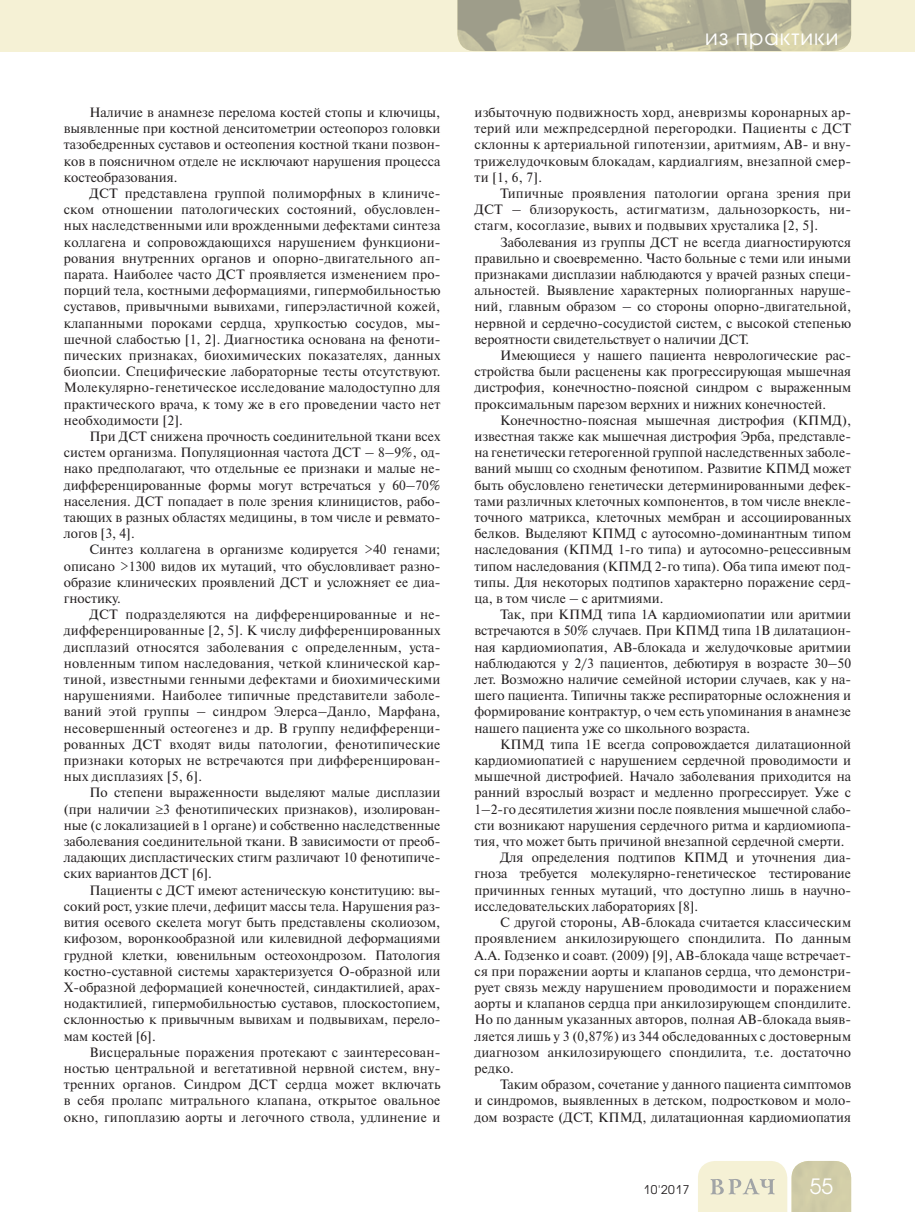
<style>
.page{position:relative;width:915px;height:1212px;background:#fff}
.page>*{position:absolute;margin:0;border:0;box-sizing:border-box;transform-origin:0 0}
.t1{font:21px "Avant Garde Gothic C";letter-spacing:.05em;color:#fff}
.t2{font:13.5px/16.2px "Newton C";color:#231f20;text-align:justify}
.t3{font:12px "Avant Garde Gothic C";letter-spacing:.05em;color:#231f20}
</style>
<div class="page">
<div style="left:0;top:0;width:914px;height:51px;background:#f5f1d5"></div>
<svg style="left:698px;top:1161px;width:152px;height:51px;background:#e3e0c4"></svg>
<img style="left:457px;top:0;width:393px;height:51px">
<p class="t2" style="left:64px;top:106px;width:378px;text-indent:26px">Наличие в анамнезе перелома костей стопы и ключицы, выявленные при костной денситометрии остеопороз головки тазобедренных суставов и остеопения костной ткани позвон&shy;ков в поясничном отделе не исключают нарушения процесса костеобразования.</p>
<p class="t2" style="left:64px;top:187px;width:378px;text-indent:26px">ДСТ представлена группой полиморфных в клиниче&shy;ском отношении патологических состояний, обусловлен&shy;ных наследственными или врожденными дефектами синтеза коллагена и сопровождающихся нарушением функциони&shy;рования внутренних органов и опорно-двигательного ап&shy;парата. Наиболее часто ДСТ проявляется изменением про&shy;порций тела, костными деформациями, гипермобильностью суставов, привычными вывихами, гиперэластичной кожей, клапанными пороками сердца, хрупкостью сосудов, мы&shy;шечной слабостью [1, 2]. Диагностика основана на феноти&shy;пических признаках, биохимических показателях, данных биопсии. Специфические лабораторные тесты отсутствуют.<br>Молекулярно-генетическое исследование малодоступно для практического врача, к тому же в его проведении часто нет необходимости [2].</p>
<p class="t2" style="left:64px;top:430px;width:378px;text-indent:26px">При ДСТ снижена прочность соединительной ткани всех систем организма. Популяционная частота ДСТ – 8–9%, од&shy;нако предполагают, что отдельные ее признаки и малые не&shy;дифференцированные формы могут встречаться у 60–70% населения. ДСТ попадает в поле зрения клиницистов, рабо&shy;тающих в разных областях медицины, в том числе и ревмато&shy;логов [3, 4].</p>
<p class="t2" style="left:64px;top:543px;width:378px;text-indent:26px">Синтез коллагена в организме кодируется &gt;40 генами; описано &gt;1300 видов их мутаций, что обусловливает разно&shy;образие клинических проявлений ДСТ и усложняет ее диа&shy;гностику.</p>
<p class="t2" style="left:64px;top:608px;width:378px;text-indent:26px">ДСТ подразделяются на дифференцированные и не&shy;дифференцированные [2, 5]. К числу дифференцированных дисплазий относятся заболевания с определенным, уста&shy;новленным типом наследования, четкой клинической кар&shy;тиной, известными генными дефектами и биохимическими нарушениями. Наиболее типичные представители заболе&shy;ваний этой группы – синдром Элерса–Данло, Марфана, несовершенный остеогенез и др. В группу недифференци&shy;рованных ДСТ входят виды патологии, фенотипические признаки которых не встречаются при дифференцирован&shy;ных дисплазиях [5, 6].</p>
<p class="t2" style="left:64px;top:786px;width:378px;text-indent:26px">По степени выраженности выделяют малые дисплазии (при наличии ≥3 фенотипических признаков), изолирован&shy;ные (с локализацией в 1 органе) и собственно наследственные заболевания соединительной ткани. В зависимости от преоб&shy;ладающих диспластических стигм различают 10 фенотипиче&shy;ских вариантов ДСТ [6].</p>
<p class="t2" style="left:64px;top:883px;width:378px;text-indent:26px">Пациенты с ДСТ имеют астеническую конституцию: вы&shy;сокий рост, узкие плечи, дефицит массы тела. Нарушения раз&shy;вития осевого скелета могут быть представлены сколиозом, кифозом, воронкообразной или килевидной деформациями грудной клетки, ювенильным остеохондрозом. Патология костно-суставной системы характеризуется О-образной или Х-образной деформацией конечностей, синдактилией, арах&shy;нодактилией, гипермобильностью суставов, плоскостопием, склонностью к привычным вывихам и подвывихам, перело&shy;мам костей [6].</p>
<p class="t2" style="left:64px;top:1045px;width:378px;text-indent:26px">Висцеральные поражения протекают с заинтересован&shy;ностью центральной и вегетативной нервной систем, вну&shy;тренних органов. Синдром ДСТ сердца может включать в себя пролапс митрального клапана, открытое овальное окно, гипоплазию аорты и легочного ствола, удлинение и</p>
<h1 class="t1" style="left:704px;top:27px;width:135px">из практики</h1>
<p class="t2" style="left:474px;top:106px;width:378px">избыточную подвижность хорд, аневризмы коронарных ар&shy;терий или межпредсердной перегородки. Пациенты с ДСТ склонны к артериальной гипотензии, аритмиям, АВ- и вну&shy;трижелудочковым блокадам, кардиалгиям, внезапной смер&shy;ти [1, 6, 7].</p>
<p class="t2" style="left:474px;top:187px;width:378px;text-indent:26px">Типичные проявления патологии органа зрения при ДСТ – близорукость, астигматизм, дальнозоркость, ни&shy;стагм, косоглазие, вывих и подвывих хрусталика [2, 5].</p>
<p class="t2" style="left:474px;top:235px;width:378px;text-indent:26px">Заболевания из группы ДСТ не всегда диагностируются правильно и своевременно. Часто больные с теми или иными признаками дисплазии наблюдаются у врачей разных специ&shy;альностей. Выявление характерных полиорганных наруше&shy;ний, главным образом – со стороны опорно-двигательной, нервной и сердечно-сосудистой систем, с высокой степенью вероятности свидетельствует о наличии ДСТ.</p>
<p class="t2" style="left:474px;top:349px;width:378px;text-indent:26px">Имеющиеся у нашего пациента неврологические рас&shy;стройства были расценены как прогрессирующая мышечная дистрофия, конечностно-поясной синдром с выраженным проксимальным парезом верхних и нижних конечностей.</p>
<p class="t2" style="left:474px;top:413px;width:378px;text-indent:26px">Конечностно-поясная мышечная дистрофия (КПМД), известная также как мышечная дистрофия Эрба, представле&shy;на генетически гетерогенной группой наследственных заболе&shy;ваний мышц со сходным фенотипом. Развитие КПМД может быть обусловлено генетически детерминированными дефек&shy;тами различных клеточных компонентов, в том числе внекле&shy;точного матрикса, клеточных мембран и ассоциированных белков. Выделяют КПМД с аутосомно-доминантным типом наследования (КПМД 1-го типа) и аутосомно-рецессивным типом наследования (КПМД 2-го типа). Оба типа имеют под&shy;типы. Для некоторых подтипов характерно поражение серд&shy;ца, в том числе – с аритмиями.</p>
<p class="t2" style="left:474px;top:608px;width:378px;text-indent:26px">Так, при КПМД типа 1А кардиомиопатии или аритмии встречаются в 50% случаев. При КПМД типа 1В дилатацион&shy;ная кардиомиопатия, АВ-блокада и желудочковые аритмии наблюдаются у 2/3 пациентов, дебютируя в возрасте 30–50 лет. Возможно наличие семейной истории случаев, как у на&shy;шего пациента. Типичны также респираторные осложнения и формирование контрактур, о чем есть упоминания в анамнезе нашего пациента уже со школьного возраста.</p>
<p class="t2" style="left:500px;top:737px;width:352px">КПМД типа 1Е всегда сопровождается дилатационной</p>
<p class="t2" style="left:474px;top:754px;width:378px">кардиомиопатией с нарушением сердечной проводимости и</p>
<p class="t2" style="left:474px;top:770px;width:378px">мышечной дистрофией. Начало заболевания приходится на</p>
<p class="t2" style="left:474px;top:786px;width:378px">ранний взрослый возраст и медленно прогрессирует. Уже с</p>
<p class="t2" style="left:474px;top:802px;width:378px">1–2-го десятилетия жизни после появления мышечной слабо-</p>
<p class="t2" style="left:474px;top:818px;width:378px">сти возникают нарушения сердечного ритма и кардиомиопа-</p>
<p class="t2" style="left:474px;top:835px;width:371px">тия, что может быть причиной внезапной сердечной смерти.</p>
<p class="t2" style="left:500px;top:851px;width:352px">Для определения подтипов КПМД и уточнения диа-</p>
<p class="t2" style="left:474px;top:867px;width:378px">гноза требуется молекулярно-генетическое тестирование</p>
<p class="t2" style="left:474px;top:883px;width:378px">причинных генных мутаций, что доступно лишь в научно-</p>
<p class="t2" style="left:474px;top:899px;width:225px">исследовательских лабораториях [8].</p>
<p class="t2" style="left:500px;top:916px;width:352px">С другой стороны, АВ-блокада считается классическим</p>
<p class="t2" style="left:474px;top:932px;width:378px">проявлением анкилозирующего спондилита. По данным</p>
<p class="t2" style="left:474px;top:948px;width:378px">А.А. Годзенко и соавт. (2009) [9], АВ-блокада чаще встречает-</p>
<p class="t2" style="left:474px;top:964px;width:378px">ся при поражении аорты и клапанов сердца, что демонстри-</p>
<p class="t2" style="left:474px;top:980px;width:378px">рует связь между нарушением проводимости и поражением</p>
<p class="t2" style="left:474px;top:997px;width:378px">аорты и клапанов сердца при анкилозирующем спондилите.</p>
<p class="t2" style="left:474px;top:1013px;width:378px">Но по данным указанных авторов, полная АВ-блокада выяв-</p>
<p class="t2" style="left:474px;top:1029px;width:378px">ляется лишь у 3 (0,87%) из 344 обследованных с достоверным</p>
<p class="t2" style="left:474px;top:1045px;width:378px">диагнозом анкилозирующего спондилита, т.е. достаточно</p>
<p class="t2" style="left:474px;top:1061px;width:41px">редко.</p>
<p class="t2" style="left:500px;top:1078px;width:352px">Таким образом, сочетание у данного пациента симптомов</p>
<p class="t2" style="left:474px;top:1094px;width:378px">и синдромов, выявленных в детском, подростковом и моло-</p>
<p class="t2" style="left:474px;top:1110px;width:378px">дом возрасте (ДСТ, КПМД, дилатационная кардиомиопатия</p>
<p class="t3" style="left:643px;top:1184px;width:47px">10'2017</p>
<h1 class="t1" style="left:809px;top:1177px;width:25px">55</h1>
</div>
